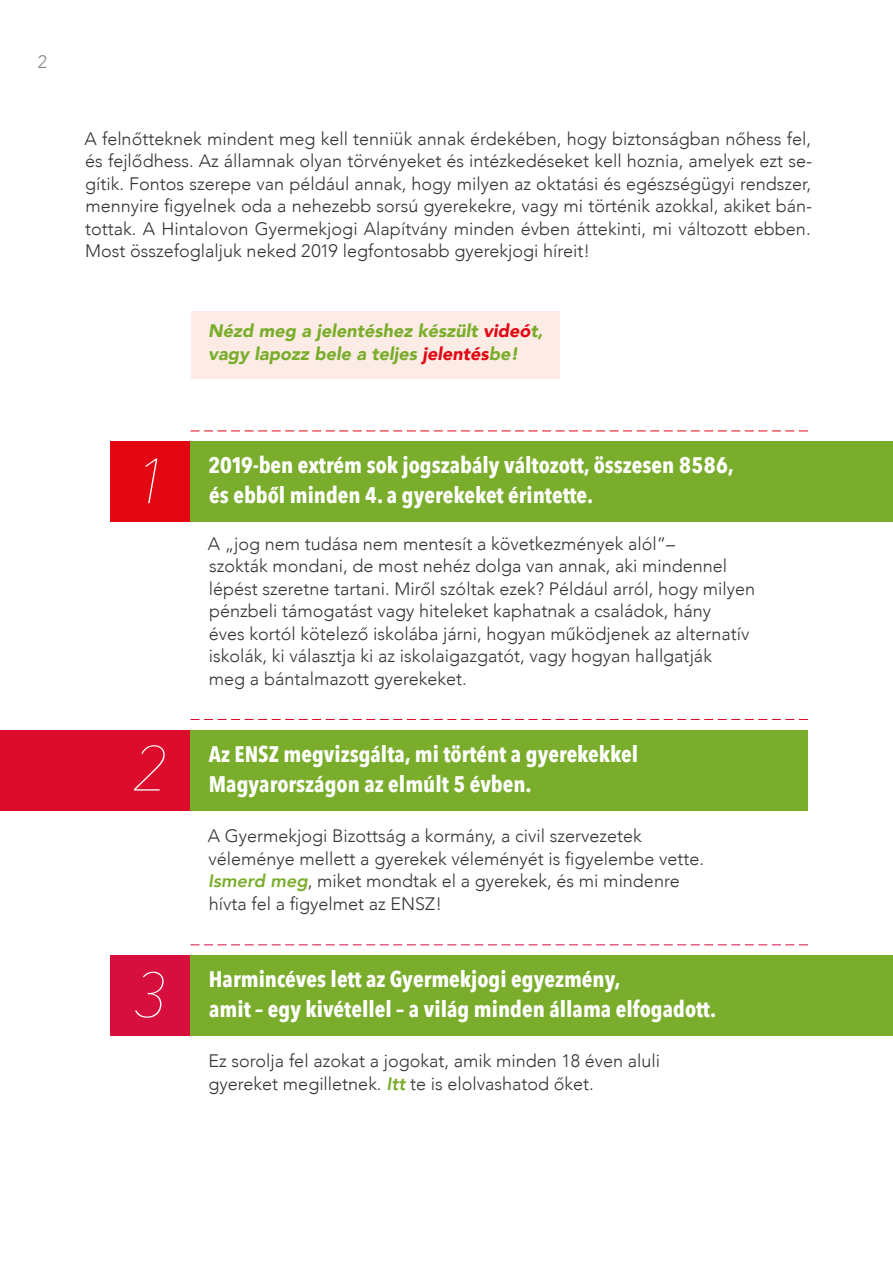
<style>
.page{position:relative;width:893px;height:1263px;background:#fff}
.page>*{position:absolute;margin:0;border:0;box-sizing:border-box;transform-origin:0 0}
.t1{font:italic 200 63px "Avenir Next";color:#fff}
.t2{font:700 22.5px/30px "Avenir Next Condensed";color:#fff}
.t3{font:300 18px/22.5px "Avenir";color:#333332}
.t4{font:italic 900 18px/22.5px "Avenir";color:#79ad2b}
.t5{font:300 18px "Avenir";color:#878787}
.s1{color:#e30613}
.s2{font-weight:800;font-style:italic;color:#79ad2b}
</style>
<div class="page">
<div style="left:191px;top:311px;width:369px;height:68px;background:#fdece5"></div>
<div style="left:0;top:730px;width:191px;height:80px;background:#dd0b2b"></div>
<div style="left:110px;top:441px;width:81px;height:81px;background:#e30613"></div>
<div style="left:110px;top:955px;width:81px;height:81px;background:#d60f3f"></div>
<div style="left:191px;top:730px;width:617px;height:80px;background:#79ad2b"></div>
<div style="left:191px;top:441px;width:702px;height:81px;background:#79ad2b"></div>
<div style="left:191px;top:955px;width:702px;height:81px;background:#79ad2b"></div>
<svg style="left:191px;top:719px;width:617px;height:1px"></svg>
<svg style="left:191px;top:431px;width:617px;height:1px"></svg>
<svg style="left:191px;top:944px;width:617px;height:1px"></svg>
<p class="t5" style="left:38px;top:51px;width:11px">2</p>
<p class="t3" style="left:84px;top:127px;width:729px;text-align:justify">A felnőtteknek mindent meg kell tenniük annak érdekében, hogy biztonságban nőhess fel, és fejlődhess. Az államnak olyan törvényeket és intézkedéseket kell hoznia, amelyek ezt se&shy;gítik. Fontos szerepe van például annak, hogy milyen az oktatási és egészségügyi rendszer, mennyire figyelnek oda a nehezebb sorsú gyerekekre, vagy mi történik azokkal, akiket bán&shy;tottak. A Hintalovon Gyermekjogi Alapítvány minden évben áttekinti, mi változott ebben.<br>Most összefoglaljuk neked 2019 legfontosabb gyerekjogi híreit!</p>
<h1 class="t1" style="left:132px;top:428px;width:37px">1</h1>
<h1 class="t1" style="left:132px;top:715px;width:37px">2</h1>
<h1 class="t1" style="left:132px;top:942px;width:37px">3</h1>
<p class="t4" style="left:208px;top:320px;width:337px">Nézd meg a jelentéshez készült <span class="s1">videó</span>t, vagy lapozz bele a teljes <span class="s1">jelentés</span>be!</p>
<p class="t2" style="left:208px;top:450px;width:527px">2019-ben extrém sok jogszabály változott, összesen 8586, és ebből minden 4. a gyerekeket érintette.</p>
<p class="t3" style="left:208px;top:532px;width:549px">A „jog nem tudása nem mentesít a következmények alól”–<br>szokták mondani, de most nehéz dolga van annak, aki mindennel lépést szeretne tartani. Miről szóltak ezek? Például arról, hogy milyen pénzbeli támogatást vagy hiteleket kaphatnak a családok, hány<br>éves kortól kötelező iskolába járni, hogyan működjenek az alternatív iskolák, ki választja ki az iskolaigazgatót, vagy hogyan hallgatják<br>meg a bántalmazott gyerekeket.</p>
<p class="t2" style="left:209px;top:739px;width:431px">Az ENSZ megvizsgálta, mi történt a gyerekekkel<br>Magyarországon az elmúlt 5 évben.</p>
<p class="t3" style="left:208px;top:825px;width:498px">A Gyermekjogi Bizottság a kormány, a civil szervezetek véleménye mellett a gyerekek véleményét is figyelembe vette.<br><span class="s2">Ismerd meg</span>, miket mondtak el a gyerekek, és mi mindenre hívta fel a figyelmet az ENSZ!</p>
<p class="t2" style="left:209px;top:963px;width:509px">Harmincéves lett az Gyermekjogi egyezmény,<br>amit – egy kivétellel – a világ minden állama elfogadott.</p>
<p class="t3" style="left:209px;top:1050px;width:453px">Ez sorolja fel azokat a jogokat, amik minden 18 éven aluli gyereket megilletnek. <span class="s2">Itt</span> te is elolvashatod őket.</p>
</div>
